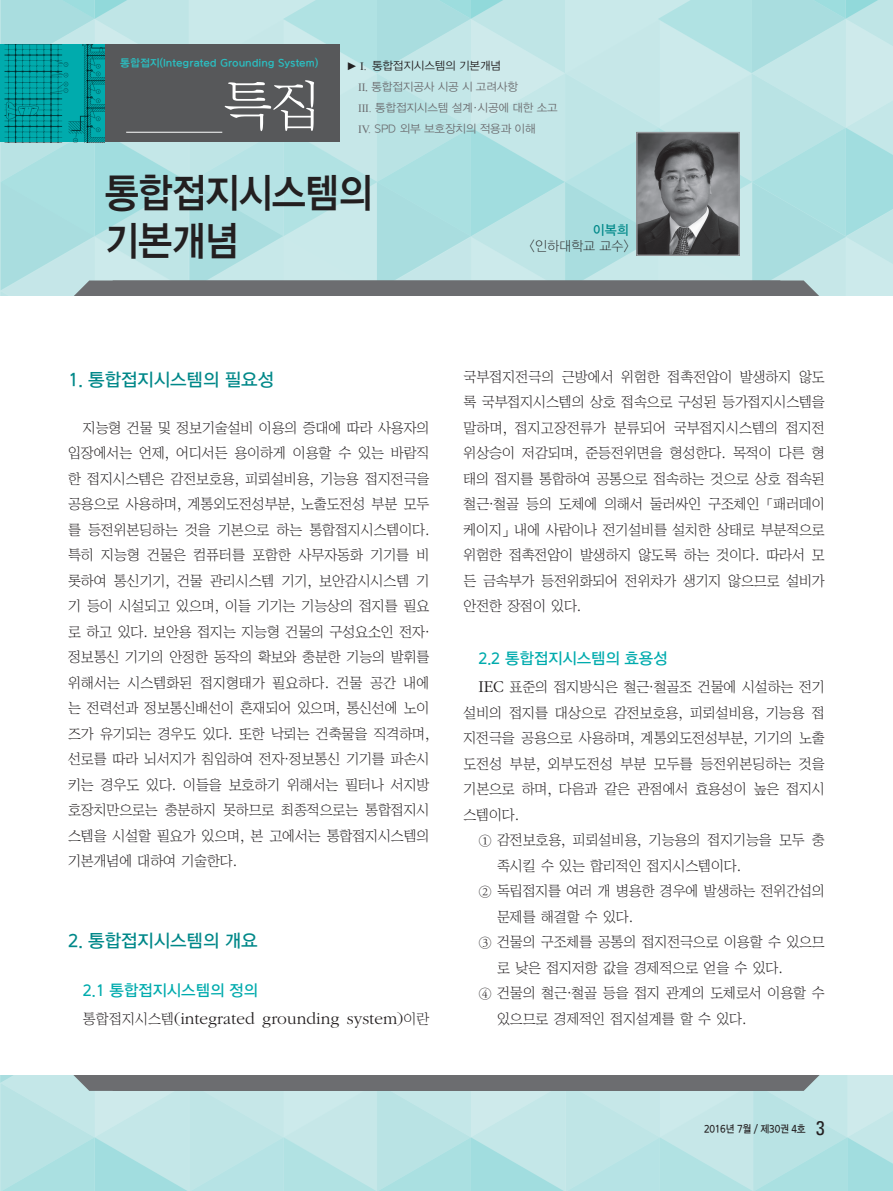
<style>
.page{position:relative;width:893px;height:1191px;background:#fff}
.page>*{position:absolute;margin:0;border:0;box-sizing:border-box;transform-origin:0 0}
.t1{font:54px "Chosunilbo NM";color:#fff}
.t2{font:40.5px/48px "DX Ngo Std 40";letter-spacing:-.025em;color:#231f20;scale:.9 1}
.t3{font:18px "DX Ngo Std 30";letter-spacing:-.01em;color:#008889}
.t4{font:300 17.25px "Garamond";letter-spacing:.005em;color:#231f20}
.t5{font:15.75px "DX Ngo Std 30";letter-spacing:-.01em;color:#00abad}
.t6{font:14.25px/25.5px "Chosunilbo NM";letter-spacing:-.01em;color:#231f20;text-align:justify}
.t7{font:13.5px "DX Ngo Std 10";color:#231f20;scale:.95 1}
.t8{font:13.5px "DX Ngo Std 30";color:#008889;scale:.95 1}
.t9{font:11.25px/21px "DX Ngo Std 20";letter-spacing:-.01em;color:#6c6d70}
.t10{font:10.5px "DX Ngo Std 40";color:#2bbec1}
.t11{font:10.5px "DX Ngo Std 30";letter-spacing:-.025em;color:#231f20;scale:.9 1}
.s1{font-family:"Times New Roman";color:#231f20}
.s2{color:#231f20}
.s3{font-family:"Times New Roman"}
.s4{font-family:"Garamond";font-weight:300;font-size:17.25px}
.s5{font-family:"Chosunilbo NM";font-weight:400;font-size:14.25px}
.s6{font-family:"DX Nmu Std 20"}
.s7{font-family:"Univers";font-stretch:condensed;font-size:19.5px}
</style>
<div class="page">
<svg style="left:0;top:0;width:893px;height:296px;background:#a2c9cb"></svg>
<svg style="left:0;top:1075px;width:893px;height:116px;background:#b3d7d8"></svg>
<p class="t10" style="left:120px;top:57px;width:199px">통합접지(Integrated Grounding System)</p>
<p class="t9" style="left:358px;top:56px;width:201px;text-indent:-11px"><span class="s1">► I.</span> <span class="s2">통합접지시스템의 기본개념<br></span><span class="s3">II</span>. 통합접지공사 시공 시 고려사항<br><span class="s3">III.</span> 통합접지시스템 설계·시공에 대한 소고<br><span class="s3">IV.</span> SPD 외부 보호장치의 적용과 이해</p>
<h1 class="t1" style="left:223px;top:78px;width:99px">특집</h1>
<h2 class="t2" style="left:105px;top:171px;width:299px">통합접지시스템의 기본개념</h2>
<p class="t8" style="left:593px;top:223px;width:40px">이복희</p>
<p class="t7" style="left:530px;top:240px;width:106px">&lt;인하대학교 교수&gt;</p>
<p class="t3" style="left:68px;top:370px;width:208px">1. 통합접지시스템의 필요성</p>
<p class="t6" style="left:68px;top:415px;width:363px;text-indent:15px">지능형 건물 및 정보기술설비 이용의 증대에 따라 사용자의 입장에서는 언제<span class="s4">,</span> 어디서든 용이하게 이용할 수 있는 바람직 한 접지시스템은 감전보호용<span class="s4">,</span> 피뢰설비용<span class="s4">,</span> 기능용 접지전극을 공용으로 사용하며<span class="s4">,</span> 계통외도전성부분<span class="s4">,</span> 노출도전성 부분 모두 를 등전위본딩하는 것을 기본으로 하는 통합접지시스템이다<span class="s4">. </span>특히 지능형 건물은 컴퓨터를 포함한 사무자동화 기기를 비 롯하여 통신기기<span class="s4">,</span> 건물 관리시스템 기기<span class="s4">,</span> 보안감시시스템 기 기 등이 시설되고 있으며<span class="s4">,</span> 이들 기기는 기능상의 접지를 필요 로 하고 있다<span class="s4">.</span> 보안용 접지는 지능형 건물의 구성요소인 전자<span class="s4">· </span>정보통신 기기의 안정한 동작의 확보와 충분한 기능의 발휘를 위해서는 시스템화된 접지형태가 필요하다<span class="s4">.</span> 건물 공간 내에 는 전력선과 정보통신배선이 혼재되어 있으며<span class="s4">,</span> 통신선에 노이 즈가 유기되는 경우도 있다<span class="s4">.</span> 또한 낙뢰는 건축물을 직격하며<span class="s4">, </span>선로를 따라 뇌서지가 침입하여 전자<span class="s4">·</span>정보통신 기기를 파손시 키는 경우도 있다<span class="s4">.</span> 이들을 보호하기 위해서는 필터나 서지방 호장치만으로는 충분하지 못하므로 최종적으로는 통합접지시 스템을 시설할 필요가 있으며<span class="s4">,</span> 본 고에서는 통합접지시스템의 기본개념에 대하여 기술한다<span class="s4">.</span></p>
<p class="t3" style="left:68px;top:931px;width:191px">2. 통합접지시스템의 개요</p>
<p class="t5" style="left:83px;top:982px;width:177px">2.1 통합접지시스템의 정의</p>
<p class="t4" style="left:83px;top:1008px;width:348px"><span class="s5">통합접지시스템</span>(integrated grounding system)<span class="s5">이란</span></p>
<p class="t6" style="left:463px;top:364px;width:363px">국부접지전극의 근방에서 위험한 접촉전압이 발생하지 않도 록 국부접지시스템의 상호 접속으로 구성된 등가접지시스템을 말하며<span class="s4">,</span> 접지고장전류가 분류되어 국부접지시스템의 접지전 위상승이 저감되며<span class="s4">,</span> 준등전위면을 형성한다<span class="s4">.</span> 목적이 다른 형 태의 접지를 통합하여 공통으로 접속하는 것으로 상호 접속된 철근<span class="s4">·</span>철골 등의 도체에 의해서 둘러싸인 구조체인 <span class="s6">「</span>패러데이 케이지<span class="s6">」</span> 내에 사람이나 전기설비를 설치한 상태로 부분적으로 위험한 접촉전압이 발생하지 않도록 하는 것이다<span class="s4">.</span> 따라서 모 든 금속부가 등전위화되어 전위차가 생기지 않으므로 설비가 안전한 장점이 있다<span class="s4">.</span></p>
<p class="t5" style="left:478px;top:650px;width:191px">2.2 통합접지시스템의 효용성</p>
<p class="t6" style="left:463px;top:674px;width:363px;text-indent:15px"><span class="s4">IEC</span> 표준의 접지방식은 철근<span class="s4">·</span>철골조 건물에 시설하는 전기 설비의 접지를 대상으로 감전보호용<span class="s4">,</span> 피뢰설비용<span class="s4">,</span> 기능용 접 지전극을 공용으로 사용하며<span class="s4">,</span> 계통외도전성부분<span class="s4">,</span> 기기의 노출 도전성 부분<span class="s4">,</span> 외부도전성 부분 모두를 등전위본딩하는 것을 기본으로 하며<span class="s4">,</span> 다음과 같은 관점에서 효용성이 높은 접지시 스템이다<span class="s4">.</span></p>
<p class="t6" style="left:478px;top:827px;width:348px"><span class="s6">①</span> 감전보호용<span class="s4">,</span> 피뢰설비용<span class="s4">,</span> 기능용의 접지기능을 모두 충</p>
<p class="t6" style="left:497px;top:852px;width:246px">족시킬 수 있는 합리적인 접지시스템이다<span class="s4">.</span></p>
<p class="t6" style="left:478px;top:878px;width:348px"><span class="s6">②</span> 독립접지를 여러 개 병용한 경우에 발생하는 전위간섭의</p>
<p class="t6" style="left:497px;top:903px;width:138px">문제를 해결할 수 있다<span class="s4">.</span></p>
<p class="t6" style="left:478px;top:929px;width:348px"><span class="s6">③</span> 건물의 구조체를 공통의 접지전극으로 이용할 수 있으므</p>
<p class="t6" style="left:497px;top:954px;width:287px">로 낮은 접지저항 값을 경제적으로 얻을 수 있다<span class="s4">.</span></p>
<p class="t6" style="left:478px;top:980px;width:348px"><span class="s6">④</span> 건물의 철근<span class="s4">·</span>철골 등을 접지 관계의 도체로서 이용할 수</p>
<p class="t6" style="left:497px;top:1005px;width:251px">있으므로 경제적인 접지설계를 할 수 있다<span class="s4">.</span></p>
<p class="t11" style="left:704px;top:1123px;width:136px">2016년 7월 / 제30권 4호 <span class="s7">3</span></p>
</div>
